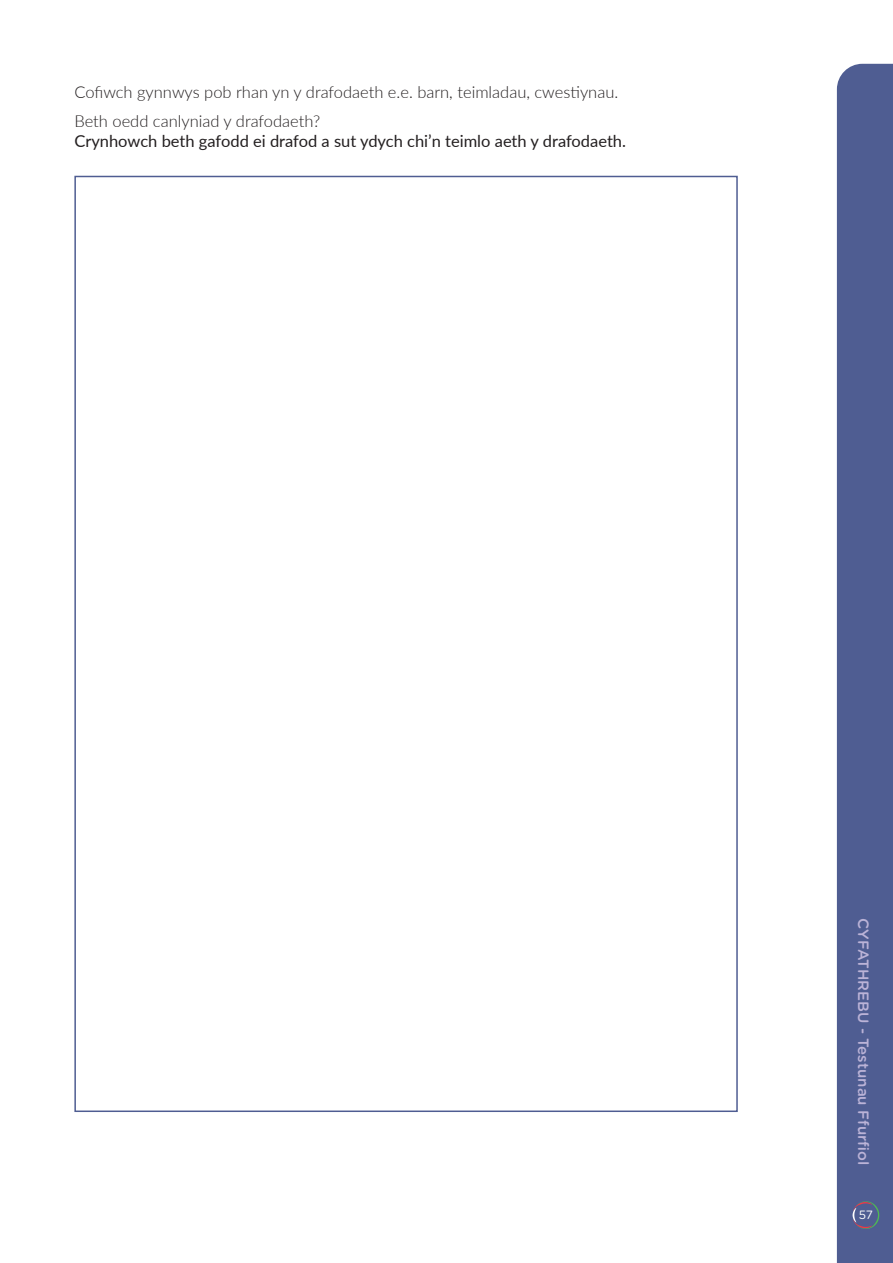
<style>
.page{position:relative;width:893px;height:1263px;background:#fff}
.page>*{position:absolute;margin:0;border:0;box-sizing:border-box;transform-origin:0 0}
.Hwb_-_Body_-_black{font:16.5px/19.8px "Lato";color:#231f20}
.Hwb_-_Body_-_black-2{font:300 16.5px "Lato";color:#231f20}
.t1{font:500 15px "Gotham Rounded";color:#bbb3d7}
.t2{font:12px "Gotham Rounded";color:#fff}
.s1{font-weight:300}
</style>
<div class="page">
<div style="left:74px;top:176px;width:664px;height:936px;background:#fff;border:2px solid #4f5d92"></div>
<div style="left:837px;top:64px;width:56px;height:1199px;background:#4f5d92"></div>
<svg style="left:852px;top:1201px;width:27px;height:28px"></svg>
<p class="Hwb_-_Body_-_black-2" style="left:74px;top:81px;width:545px">Cofiwch gynnwys pob rhan yn y drafodaeth e.e. barn, teimladau, cwestiynau.</p>
<p class="Hwb_-_Body_-_black" style="left:74px;top:111px;width:553px"><span class="s1">Beth oedd canlyniad y drafodaeth?<br></span>Crynhowch beth gafodd ei drafod a sut ydych chi’n teimlo aeth y drafodaeth.</p>
<p class="t1" style="left:874px;top:918px;width:248px;rotate:90deg">CYFATHREBU - Testunau Ffurfiol</p>
<p class="t2" style="left:859px;top:1206px;width:16px">57</p>
</div>
